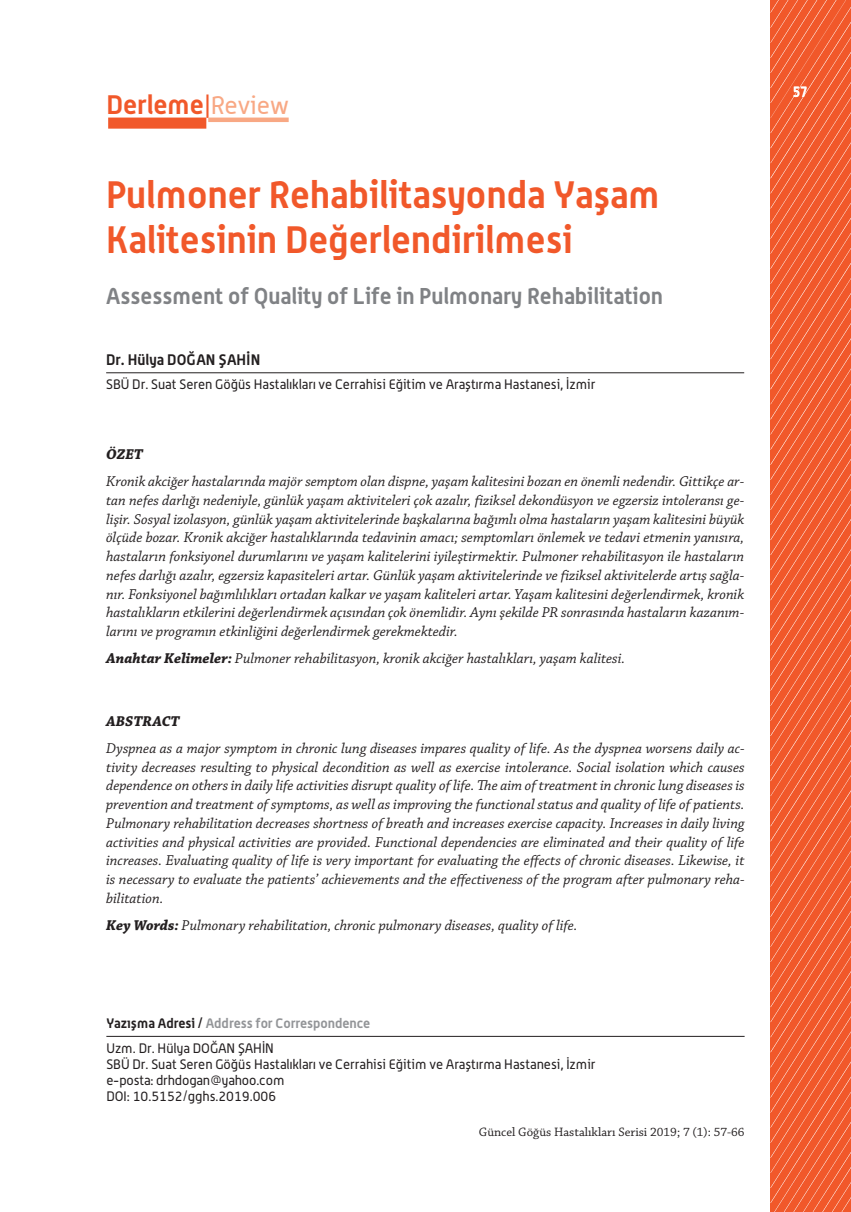
<style>
.page{position:relative;width:851px;height:1212px;background:#fff}
.page>*{position:absolute;margin:0;border:0;box-sizing:border-box;transform-origin:0 0}
.t1{font:700 37.5px/45px "Alwyn OT";color:#f1582a}
.t2{font:700 26.25px "Alwyn OT";color:#f1582a}
.t3{font:700 22.5px "Alwyn OT";color:#808285}
.t4{font:italic 15px/18.8px "Chaparral Pro";color:#231f20;text-align:justify}
.t5{font:700 15px "Alwyn";color:#231f20}
.t6{font:italic 700 15px "Chaparral Pro";letter-spacing:.005em;color:#231f20}
.t7{font:700 15px "Alwyn OT";color:#fff;scale:.85 1}
.t8{font:13.5px/16.2px "Alwyn";color:#231f20}
.t9{font:700 13.5px/24.6px "Alwyn";letter-spacing:-.005em;color:#939598}
.t10{font:12.9px "Chaparral Pro";color:#231f20}
.s1{font-family:"Alwyn";font-weight:400;font-size:24.9px}
.s2{font-family:"Alwyn";font-weight:400;font-size:24.9px;color:#f8a884}
.s3{font-weight:700}
.s4{color:#231f20}
.s5{font-weight:400;color:#231f20}
</style>
<div class="page">
<svg style="left:770px;top:0;width:80px;height:1212px;background:#f16135"></svg>
<div style="left:108px;top:118px;width:98px;height:11px;background:#f1582a"></div>
<hr style="left:208px;top:118px;width:80px;height:4px;background:#f8a884">
<hr style="left:106px;top:372px;width:638px;height:1px;background:#231f20">
<hr style="left:106px;top:1036px;width:638px;height:1px;background:#231f20">
<h2 class="t2" style="left:106px;top:89px;width:184px">Derleme<span class="s1">|</span><span class="s2">Review</span></h2>
<h1 class="t1" style="left:106px;top:172px;width:555px">Pulmoner Rehabilitasyonda Yaşam<br>Kalitesinin Değerlendirilmesi</h1>
<h3 class="t3" style="left:106px;top:282px;width:558px">Assessment of Quality of Life in Pulmonary Rehabilitation</h3>
<p class="t5" style="left:106px;top:350px;width:156px">Dr. Hülya DOĞAN ŞAHİN</p>
<p class="t8" style="left:106px;top:376px;width:490px">SBÜ Dr. Suat Seren Göğüs Hastalıkları ve Cerrahisi Eğitim ve Araştırma Hastanesi, İzmir</p>
<p class="t6" style="left:106px;top:445px;width:38px">ÖZET</p>
<p class="t4" style="left:106px;top:473px;width:639px">Kronik akciğer hastalarında majör semptom olan dispne, yaşam kalitesini bozan en önemli nedendir. Gittikçe ar&shy;tan nefes darlığı nedeniyle, günlük yaşam aktiviteleri çok azalır, fiziksel dekondüsyon ve egzersiz intoleransı ge&shy;lişir. Sosyal izolasyon, günlük yaşam aktivitelerinde başkalarına bağımlı olma hastaların yaşam kalitesini büyük ölçüde bozar. Kronik akciğer hastalıklarında tedavinin amacı; semptomları önlemek ve tedavi etmenin yanısıra, hastaların fonksiyonel durumlarını ve yaşam kalitelerini iyileştirmektir. Pulmoner rehabilitasyon ile hastaların nefes darlığı azalır, egzersiz kapasiteleri artar. Günlük yaşam aktivitelerinde ve fiziksel aktivitelerde artış sağla&shy;nır. Fonksiyonel bağımlılıkları ortadan kalkar ve yaşam kaliteleri artar. Yaşam kalitesini değerlendirmek, kronik hastalıkların etkilerini değerlendirmek açısından çok önemlidir. Aynı şekilde PR sonrasında hastaların kazanım&shy;larını ve programın etkinliğini değerlendirmek gerekmektedir.</p>
<p class="t4" style="left:106px;top:650px;width:520px"><span class="s3">Anahtar Kelimeler:</span> Pulmoner rehabilitasyon, kronik akciğer hastalıkları, yaşam kalitesi.</p>
<p class="t6" style="left:106px;top:712px;width:75px">ABSTRACT</p>
<p class="t4" style="left:106px;top:739px;width:640px">Dyspnea as a major symptom in chronic lung diseases impares quality of life. As the dyspnea worsens daily ac&shy;tivity decreases resulting to physical decondition as well as exercise intolerance. Social isolation which causes dependence on others in daily life activities disrupt quality of life. The aim of treatment in chronic lung diseases is prevention and treatment of symptoms, as well as improving the functional status and quality of life of patients.<br>Pulmonary rehabilitation decreases shortness of breath and increases exercise capacity. Increases in daily living activities and physical activities are provided. Functional dependencies are eliminated and their quality of life increases. Evaluating quality of life is very important for evaluating the effects of chronic diseases. Likewise, it is necessary to evaluate the patients’ achievements and the effectiveness of the program after pulmonary reha&shy;bilitation.</p>
<p class="t4" style="left:106px;top:916px;width:473px"><span class="s3">Key Words:</span> Pulmonary rehabilitation, chronic pulmonary diseases, quality of life.</p>
<p class="t9" style="left:106px;top:1011px;width:265px"><span class="s4">Yazışma Adresi /</span> Address for Correspondence<br><span class="s5">Uzm. Dr. Hülya DOĞAN ŞAHİN</span></p>
<p class="t8" style="left:106px;top:1056px;width:490px">SBÜ Dr. Suat Seren Göğüs Hastalıkları ve Cerrahisi Eğitim ve Araştırma Hastanesi, İzmir e-posta: drhdogan@yahoo.com<br>DOI: 10.5152/gghs.2019.006</p>
<p class="t10" style="left:478px;top:1125px;width:267px">Güncel Göğüs Hastalıkları Serisi 2019; 7 (1): 57-66</p>
<p class="t7" style="left:792px;top:82px;width:19px">57</p>
</div>
